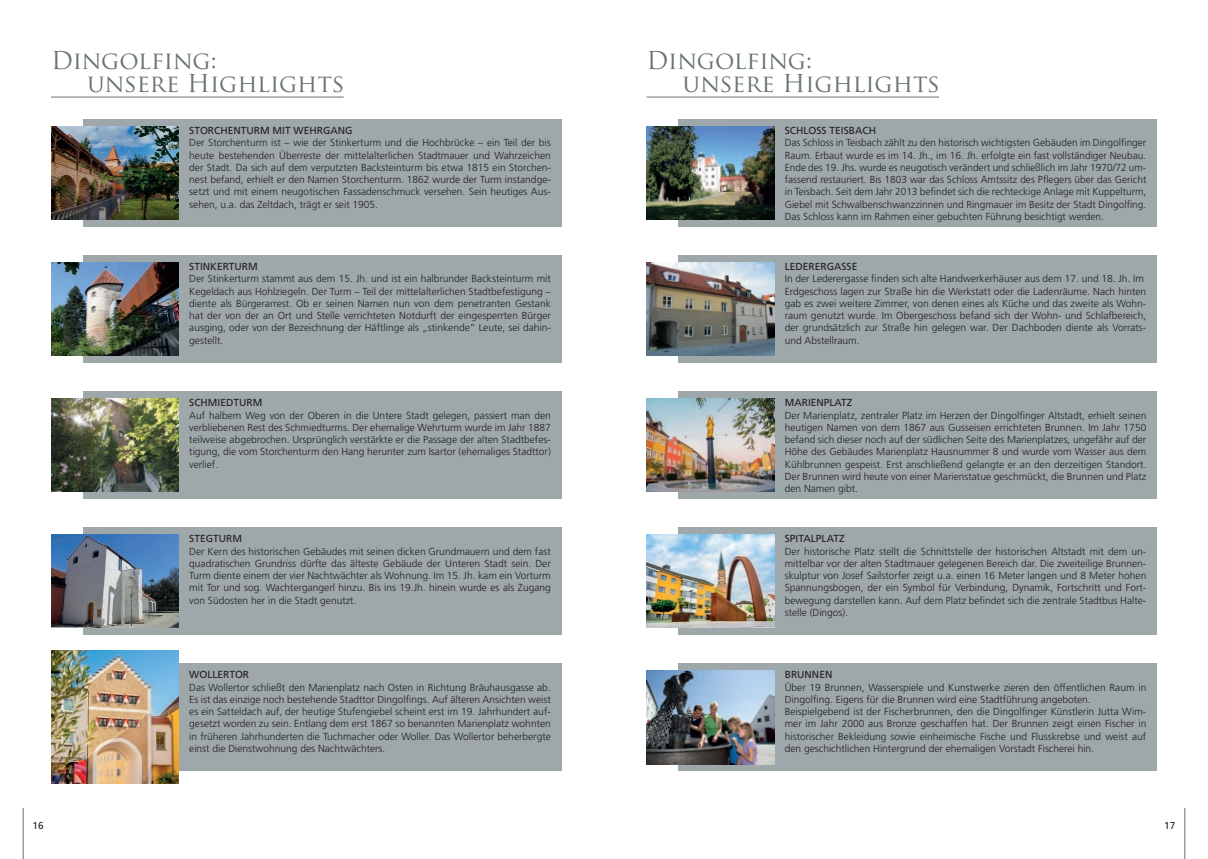
<style>
.page{position:relative;width:1208px;height:859px;background:#fff}
.page>*{position:absolute;margin:0;border:0;box-sizing:border-box;transform-origin:0 0}
.t1{font:24px/23px "Trajan Pro";color:#697374}
.t2{font:300 10.2px/12.2px "Frutiger";color:#231f20;text-align:justify}
.t3{font:10.2px "Frutiger";color:#231f20}
.t4{font:10px "Frutiger";color:#231f20}
</style>
<div class="page">
<hr style="left:23px;top:808px;width:1px;height:51px;background:#697374">
<hr style="left:1184px;top:808px;width:1px;height:51px;background:#697374">
<div style="left:83px;top:527px;width:478px;height:108px;background:#9ea7a9"></div>
<img style="left:51px;top:534px;width:128px;height:94px">
<div style="left:83px;top:119px;width:478px;height:108px;background:#9ea7a9"></div>
<img style="left:51px;top:126px;width:128px;height:93px">
<div style="left:678px;top:391px;width:479px;height:108px;background:#9ea7a9"></div>
<img style="left:646px;top:398px;width:128px;height:94px">
<div style="left:678px;top:255px;width:479px;height:108px;background:#9ea7a9"></div>
<img style="left:646px;top:262px;width:128px;height:94px">
<div style="left:83px;top:391px;width:478px;height:108px;background:#9ea7a9"></div>
<img style="left:51px;top:398px;width:128px;height:94px">
<div style="left:678px;top:663px;width:479px;height:108px;background:#9ea7a9"></div>
<img style="left:646px;top:670px;width:128px;height:94px">
<div style="left:678px;top:119px;width:479px;height:108px;background:#9ea7a9"></div>
<img style="left:646px;top:126px;width:128px;height:94px">
<div style="left:678px;top:527px;width:479px;height:108px;background:#9ea7a9"></div>
<img style="left:646px;top:534px;width:128px;height:94px">
<hr style="left:51px;top:97px;width:293px;height:1px;background:#697374">
<hr style="left:646px;top:97px;width:293px;height:1px;background:#697374">
<div style="left:83px;top:255px;width:478px;height:108px;background:#9ea7a9"></div>
<img style="left:51px;top:262px;width:128px;height:94px">
<div style="left:83px;top:663px;width:478px;height:108px;background:#9ea7a9"></div>
<img style="left:51px;top:651px;width:128px;height:133px">
<h1 class="t1" style="left:87px;top:49px;width:259px;text-indent:-36px">Dingolfing:<br>unsere Highlights</h1>
<h1 class="t1" style="left:682px;top:49px;width:259px;text-indent:-36px">Dingolfing:<br>unsere Highlights</h1>
<p class="t3" style="left:189px;top:125px;width:165px">STORCHENTURM MIT WEHRGANG</p>
<p class="t2" style="left:189px;top:137px;width:363px">Der Storchenturm ist – wie der Stinkerturm und die Hochbrücke – ein Teil der bis heute bestehenden Überreste der mittelalterlichen Stadtmauer und Wahrzeichen der Stadt. Da sich auf dem verputzten Backsteinturm bis etwa 1815 ein Storchen&shy;nest befand, erhielt er den Namen Storchenturm. 1862 wurde der Turm instandge&shy;setzt und mit einem neugotischen Fassadenschmuck versehen. Sein heutiges Aus&shy;sehen, u.a. das Zeltdach, trägt er seit 1905.</p>
<p class="t3" style="left:189px;top:261px;width:70px">STINKERTURM</p>
<p class="t2" style="left:189px;top:273px;width:363px">Der Stinkerturm stammt aus dem 15. Jh. und ist ein halbrunder Backsteinturm mit Kegeldach aus Hohlziegeln. Der Turm – Teil der mittelalterlichen Stadtbefestigung – diente als Bürgerarrest. Ob er seinen Namen nun von dem penetranten Gestank hat der von der an Ort und Stelle verrichteten Notdurft der eingesperrten Bürger ausging, oder von der Bezeichnung der Häftlinge als „stinkende“ Leute, sei dahin&shy;gestellt.</p>
<p class="t3" style="left:189px;top:397px;width:75px">SCHMIEDTURM</p>
<p class="t2" style="left:189px;top:409px;width:363px">Auf halbem Weg von der Oberen in die Untere Stadt gelegen, passiert man den verbliebenen Rest des Schmiedturms. Der ehemalige Wehrturm wurde im Jahr 1887 teilweise abgebrochen. Ursprünglich verstärkte er die Passage der alten Stadtbefes&shy;tigung, die vom Storchenturm den Hang herunter zum Isartor (ehemaliges Stadttor) verlief.</p>
<p class="t3" style="left:189px;top:533px;width:54px">STEGTURM</p>
<p class="t2" style="left:189px;top:545px;width:363px">Der Kern des historischen Gebäudes mit seinen dicken Grundmauern und dem fast quadratischen Grundriss dürfte das älteste Gebäude der Unteren Stadt sein. Der Turm diente einem der vier Nachtwächter als Wohnung. Im 15. Jh. kam ein Vorturm mit Tor und sog. Wachtergangerl hinzu. Bis ins 19.Jh. hinein wurde es als Zugang von Südosten her in die Stadt genutzt.</p>
<p class="t3" style="left:189px;top:669px;width:61px">WOLLERTOR</p>
<p class="t2" style="left:189px;top:681px;width:363px">Das Wollertor schließt den Marienplatz nach Osten in Richtung Bräuhausgasse ab.<br>Es ist das einzige noch bestehende Stadttor Dingolfings. Auf älteren Ansichten weist es ein Satteldach auf, der heutige Stufengiebel scheint erst im 19. Jahrhundert auf&shy;gesetzt worden zu sein. Entlang dem erst 1867 so benannten Marienplatz wohnten in früheren Jahrhunderten die Tuchmacher oder Woller. Das Wollertor beherbergte einst die Dienstwohnung des Nachtwächters.</p>
<p class="t3" style="left:784px;top:125px;width:93px">SCHLOSS TEISBACH</p>
<p class="t2" style="left:784px;top:137px;width:363px">Das Schloss in Teisbach zählt zu den historisch wichtigsten Gebäuden im Dingolfinger Raum. Erbaut wurde es im 14. Jh., im 16. Jh. erfolgte ein fast vollständiger Neubau.<br>Ende des 19. Jhs. wurde es neugotisch verändert und schließlich im Jahr 1970/72 um&shy;fassend restauriert. Bis 1803 war das Schloss Amtssitz des Pflegers über das Gericht in Teisbach. Seit dem Jahr 2013 befindet sich die rechteckige Anlage mit Kuppelturm, Giebel mit Schwalbenschwanzzinnen und Ringmauer im Besitz der Stadt Dingolfing.<br>Das Schloss kann im Rahmen einer gebuchten Führung besichtigt werden.</p>
<p class="t3" style="left:784px;top:261px;width:74px">LEDERERGASSE</p>
<p class="t2" style="left:784px;top:273px;width:363px;text-align:left">In der Lederergasse finden sich alte Handwerkerhäuser aus dem 17. und 18. Jh. Im Erdgeschoss lagen zur Straße hin die Werkstatt oder die Ladenräume. Nach hinten gab es zwei weitere Zimmer, von denen eines als Küche und das zweite als Wohn&shy;raum genutzt wurde. Im Obergeschoss befand sich der Wohn- und Schlafbereich, der grundsätzlich zur Straße hin gelegen war. Der Dachboden diente als Vorrats&shy;und Abstellraum.</p>
<p class="t3" style="left:784px;top:397px;width:69px">MARIENPLATZ</p>
<p class="t2" style="left:784px;top:409px;width:363px">Der Marienplatz, zentraler Platz im Herzen der Dingolfinger Altstadt, erhielt seinen heutigen Namen von dem 1867 aus Gusseisen errichteten Brunnen. Im Jahr 1750 befand sich dieser noch auf der südlichen Seite des Marienplatzes, ungefähr auf der Höhe des Gebäudes Marienplatz Hausnummer 8 und wurde vom Wasser aus dem Kühlbrunnen gespeist. Erst anschließend gelangte er an den derzeitigen Standort.<br>Der Brunnen wird heute von einer Marienstatue geschmückt, die Brunnen und Platz den Namen gibt.</p>
<p class="t3" style="left:784px;top:533px;width:61px">SPITALPLATZ</p>
<p class="t2" style="left:784px;top:545px;width:363px">Der historische Platz stellt die Schnittstelle der historischen Altstadt mit dem un&shy;mittelbar vor der alten Stadtmauer gelegenen Bereich dar. Die zweiteilige Brunnen&shy;skulptur von Josef Sailstorfer zeigt u.a. einen 16 Meter langen und 8 Meter hohen Spannungsbogen, der ein Symbol für Verbindung, Dynamik, Fortschritt und Fort&shy;bewegung darstellen kann. Auf dem Platz befindet sich die zentrale Stadtbus Halte&shy;stelle (Dingos).</p>
<p class="t3" style="left:784px;top:669px;width:49px">BRUNNEN</p>
<p class="t2" style="left:784px;top:681px;width:363px;text-align:left">Über 19 Brunnen, Wasserspiele und Kunstwerke zieren den öffentlichen Raum in Dingolfing. Eigens für die Brunnen wird eine Stadtführung angeboten.<br>Beispielgebend ist der Fischerbrunnen, den die Dingolfinger Künstlerin Jutta Wim&shy;mer im Jahr 2000 aus Bronze geschaffen hat. Der Brunnen zeigt einen Fischer in historischer Bekleidung sowie einheimische Fische und Flusskrebse und weist auf den geschichtlichen Hintergrund der ehemaligen Vorstadt Fischerei hin.</p>
<p class="t4" style="left:33px;top:819px;width:13px">16</p>
<p class="t4" style="left:1164px;top:819px;width:13px">17</p>
</div>
